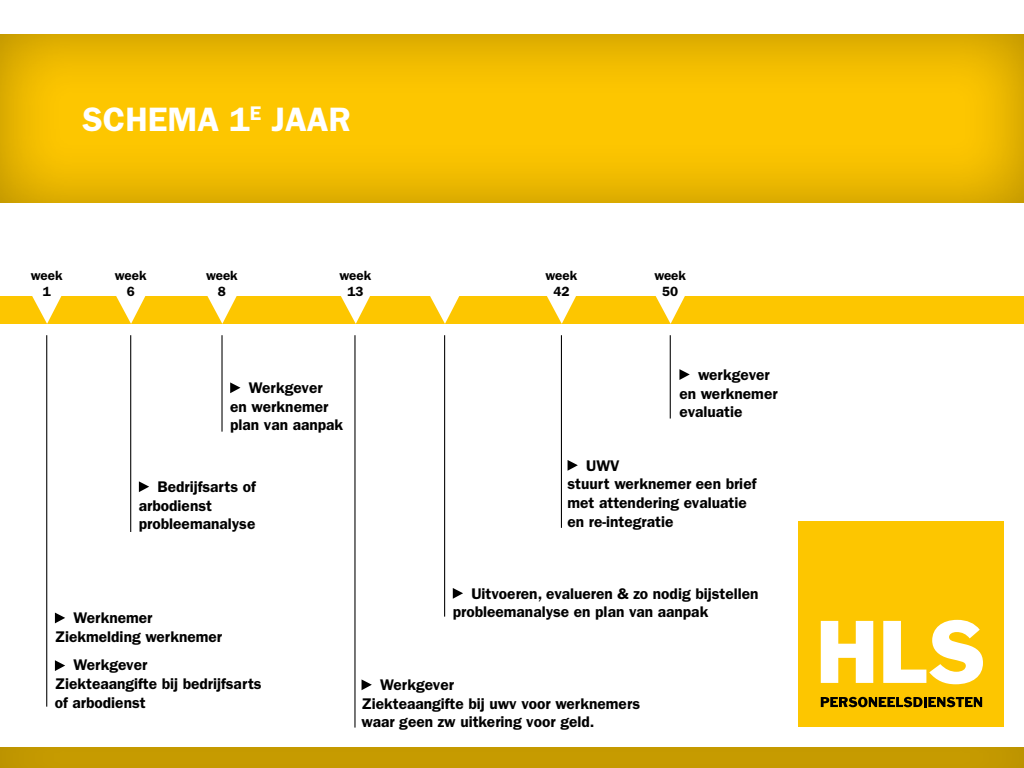
<style>
.page{position:relative;width:1024px;height:768px;background:#fff}
.page>*{position:absolute;margin:0;border:0;box-sizing:border-box;transform-origin:0 0}
.t1{font:600 34px "Franklin Gothic";color:#fff}
.t2{font:600 15.5px/18.6px "Franklin Gothic";color:#000}
.t3{font:600 13.4px/16.1px "Franklin Gothic";color:#000;text-align:center}
</style>
<div class="page">
<div style="left:0;top:746px;width:1024px;height:22px;background:#c69b00"></div>
<div style="left:799px;top:521px;width:205px;height:206px;background:#fdc600"></div>
<svg style="left:821px;top:621px;width:52px;height:62px"></svg>
<svg style="left:883px;top:620px;width:100px;height:64px"></svg>
<svg style="left:821px;top:697px;width:161px;height:10px"></svg>
<div style="left:0;top:33px;width:1024px;height:171px;background:#000;opacity:.3"></div>
<hr style="left:46px;top:335px;width:1px;height:372px;background:#000">
<hr style="left:130px;top:335px;width:1px;height:197px;background:#000">
<hr style="left:221px;top:335px;width:2px;height:97px;background:#000">
<hr style="left:354px;top:335px;width:2px;height:393px;background:#000">
<hr style="left:444px;top:335px;width:1px;height:282px;background:#000">
<hr style="left:561px;top:335px;width:1px;height:193px;background:#000">
<hr style="left:670px;top:335px;width:1px;height:84px;background:#000">
<div style="left:1px;top:296px;width:1023px;height:28px;background:#fdc600"></div>
<svg style="left:32px;top:296px;width:30px;height:28px"></svg>
<svg style="left:116px;top:296px;width:30px;height:28px"></svg>
<svg style="left:207px;top:296px;width:30px;height:28px"></svg>
<svg style="left:341px;top:296px;width:29px;height:28px"></svg>
<svg style="left:430px;top:296px;width:30px;height:28px"></svg>
<svg style="left:547px;top:296px;width:29px;height:28px"></svg>
<svg style="left:655px;top:296px;width:30px;height:28px"></svg>
<svg style="left:55px;top:613px;width:10px;height:10px"></svg>
<svg style="left:55px;top:660px;width:10px;height:11px"></svg>
<svg style="left:139px;top:481px;width:10px;height:11px"></svg>
<svg style="left:230px;top:382px;width:10px;height:11px"></svg>
<svg style="left:362px;top:679px;width:10px;height:11px"></svg>
<svg style="left:453px;top:588px;width:10px;height:11px"></svg>
<svg style="left:568px;top:460px;width:10px;height:11px"></svg>
<svg style="left:679px;top:369px;width:11px;height:11px"></svg>
<h1 class="t1" style="left:83px;top:99px;width:270px">Schema 1<sup>e</sup> jaar</h1>
<p class="t3" style="left:31px;top:267px;width:33px">week<br>1</p>
<p class="t3" style="left:115px;top:267px;width:33px">week<br>6</p>
<p class="t3" style="left:206px;top:267px;width:33px">week<br>8</p>
<p class="t3" style="left:340px;top:267px;width:33px">week<br>13</p>
<p class="t3" style="left:546px;top:267px;width:33px">week<br>42</p>
<p class="t3" style="left:654px;top:267px;width:33px">week<br>50</p>
<p class="t2" style="left:230px;top:379px;width:115px;text-indent:19px">Werkgever en werknemer plan van aanpak</p>
<p class="t2" style="left:139px;top:478px;width:118px;text-indent:19px">Bedrijfsarts of arbodienst probleemanalyse</p>
<p class="t2" style="left:679px;top:365px;width:100px;text-indent:19px">werkgever en werknemer evaluatie</p>
<p class="t2" style="left:568px;top:456px;width:190px;text-indent:19px">UWV<br>stuurt werknemer een brief met attendering evaluatie en re-integratie</p>
<p class="t2" style="left:55px;top:609px;width:169px;text-indent:19px">Werknemer<br>Ziekmelding werknemer</p>
<p class="t2" style="left:55px;top:656px;width:208px;text-indent:19px">Werkgever<br>Ziekteaangifte bij bedrijfsarts of arbodienst</p>
<p class="t2" style="left:453px;top:584px;width:307px;text-indent:19px">Uitvoeren, evalueren &amp; zo nodig bijstellen probleemanalyse en plan van aanpak</p>
<p class="t2" style="left:362px;top:676px;width:280px;text-indent:19px">Werkgever<br>Ziekteaangifte bij uwv voor werknemers waar geen zw uitkering voor geld.</p>
</div>
